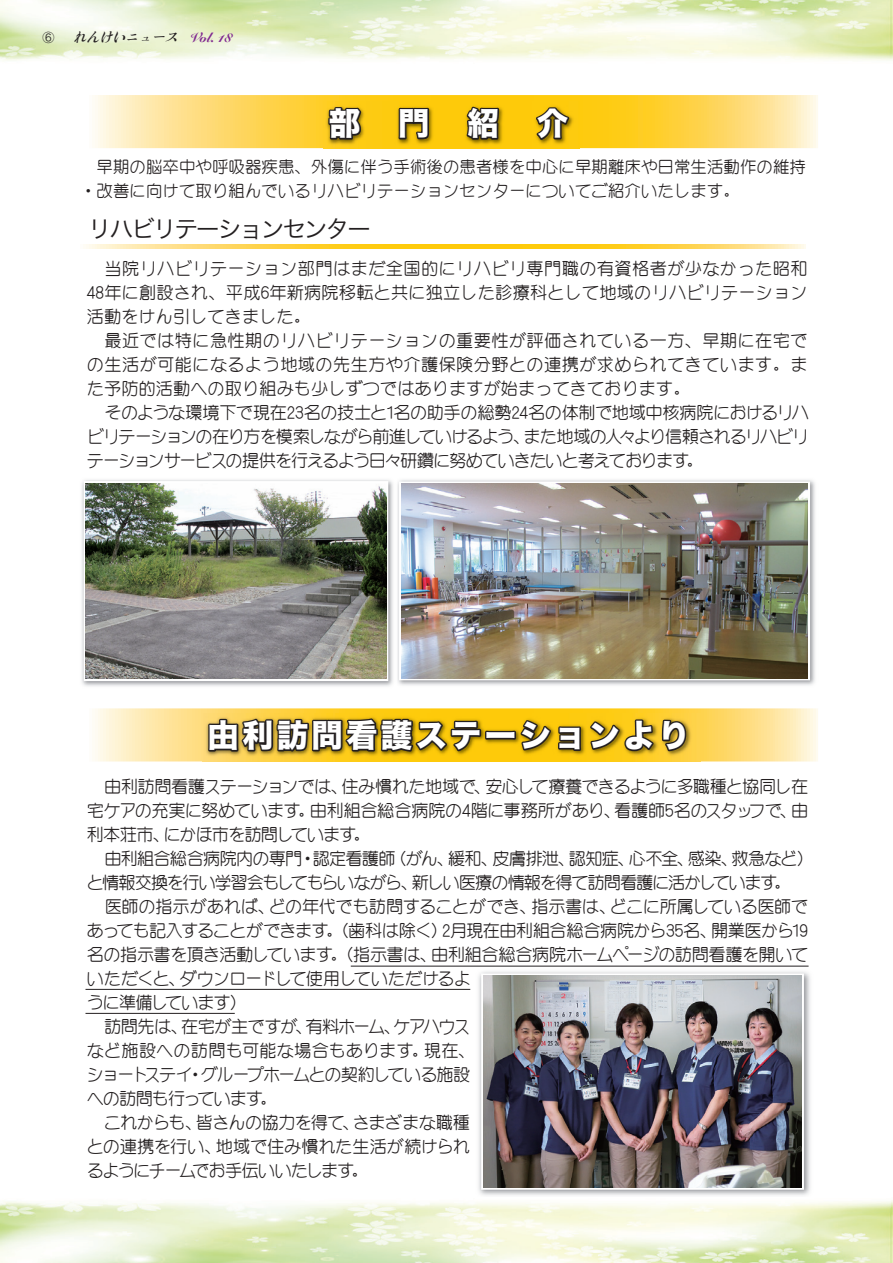
<style>
.page{position:relative;width:893px;height:1263px;background:#fff}
.page>*{position:absolute;margin:0;border:0;box-sizing:border-box;transform-origin:0 0}
.t1{font:31.5px "Hira Kaku Std W8";letter-spacing:.1em;color:#fff}
.t2{font:24px "Hira Kaku Pro W3";letter-spacing:-.1em;color:#231f20}
.t3{font:17.25px/24px "Yenti EG Medium SJIS";letter-spacing:-.03em;color:#231f20;text-align:justify}
.t4{font:17.25px/24px "Yenti EG Medium SJIS";color:#231f20}
.t5{font:16.5px/24px "Yenti EG Medium SJIS";color:#231f20}
.t6{font:italic 13.05px "MOJ Mojikumi Kana SH";color:#231f20}
.t7{font:12px "Hira Kaku Pro W3";color:#231f20}
.s1{font-family:"Snell Roundhand";font-weight:900;font-style:normal;font-size:13.5px;color:#802990}
</style>
<div class="page">
<img style="left:81px;top:480px;width:734px;height:206px">
<div style="left:84px;top:481px;width:304px;height:200px;border:4px solid #fff"></div>
<img style="left:394px;top:480px;width:3px;height:206px">
<div style="left:399px;top:482px;width:411px;height:198px;border:4px solid #fff"></div>
<img style="left:478px;top:971px;width:332px;height:224px">
<div style="left:481px;top:973px;width:323px;height:217px;border:4px solid #fff"></div>
<img style="left:0;top:0;width:893px;height:61px">
<img style="left:0;top:1200px;width:893px;height:63px">
<img style="left:323px;top:148px;width:256px;height:1px">
<svg style="left:95px;top:95px;width:723px;height:53px;background:#ebc64b"></svg>
<img style="left:202px;top:761px;width:499px;height:1px">
<svg style="left:95px;top:708px;width:723px;height:53px;background:#c8aa48"></svg>
<svg style="left:86px;top:245px;width:720px;height:3px;background:#fed54a"></svg>
<img style="left:86px;top:483px;width:300px;height:196px">
<img style="left:483px;top:976px;width:319px;height:211px">
<img style="left:401px;top:484px;width:407px;height:194px">
<hr style="left:86px;top:989px;width:384px;height:1px;background:#231f20">
<hr style="left:86px;top:1013px;width:149px;height:1px;background:#231f20">
<hr style="left:351px;top:966px;width:458px;height:1px;background:#231f20">
<p class="t7" style="left:42px;top:27px;width:14px">⑥</p>
<p class="t6" style="left:73px;top:31px;width:160px">れんけいニュース <span class="s1">Vol. 18</span></p>
<h1 class="t1" style="left:329px;top:106px;width:241px">部　門　紹　介</h1>
<p class="t5" style="left:80px;top:154px;width:728px">　早期の脳卒中や呼吸器疾患、外傷に伴う手術後の患者様を中心に早期離床や日常生活動作の維持・改善に向けて取り組んでいるリハビリテーションセンターについてご紹介いたします。</p>
<h2 class="t2" style="left:88px;top:207px;width:285px">リハビリテーションセンター</h2>
<p class="t4" style="left:87px;top:257px;width:724px">　当院リハビリテーション部門はまだ全国的にリハビリ専門職の有資格者が少なかった昭和48年に創設され、平成6年新病院移転と共に独立した診療科として地域のリハビリテーション活動をけん引してきました。<br>　最近では特に急性期のリハビリテーションの重要性が評価されている一方、早期に在宅での生活が可能になるよう地域の先生方や介護保険分野との連携が求められてきています。また予防的活動への取り組みも少しずつではありますが始まってきております。<br>　そのような環境下で現在23名の技士と1名の助手の総勢24名の体制で地域中核病院におけるリハビリテーションの在り方を模索しながら前進していけるよう、また地域の人々より信頼されるリハビリテーションサービスの提供を行えるよう日々研鑽に努めていきたいと考えております。</p>
<h1 class="t1" style="left:208px;top:718px;width:483px">由利訪問看護ステーションより</h1>
<p class="t3" style="left:87px;top:774px;width:723px">　由利訪問看護ステーションでは、住み慣れた地域で、安心して療養できるように多職種と協同し在宅ケアの充実に努めています。由利組合総合病院の4階に事務所があり、看護師5名のスタッフで、由利本荘市、にかほ市を訪問しています。</p>
<p class="t3" style="left:87px;top:846px;width:729px;text-align:left;text-indent:17px">由利組合総合病院内の専門・認定看護師（がん、緩和、皮膚排泄、認知症、心不全、感染、救急など）と情報交換を行い学習会もしてもらいながら、新しい医療の情報を得て訪問看護に活かしています。<br>　医師の指示があれば、どの年代でも訪問することができ、指示書は、どこに所属している医師であっても記入することができます。（歯科は除く）2月現在由利組合総合病院から35名、開業医から19名の指示書を頂き活動しています。（指示書は、由利組合総合病院ホームページの訪問看護を開いていただくと、ダウンロードして使用していただけるよ<br>うに準備しています）<br>　訪問先は、在宅が主ですが、有料ホーム、ケアハウス<br>など施設への訪問も可能な場合もあります。現在、<br>ショートステイ・グループホームとの契約している施設<br>への訪問も行っています。<br>　これからも、皆さんの協力を得て、さまざまな職種<br>との連携を行い、地域で住み慣れた生活が続けられ<br>るようにチームでお手伝いいたします。</p>
</div>
